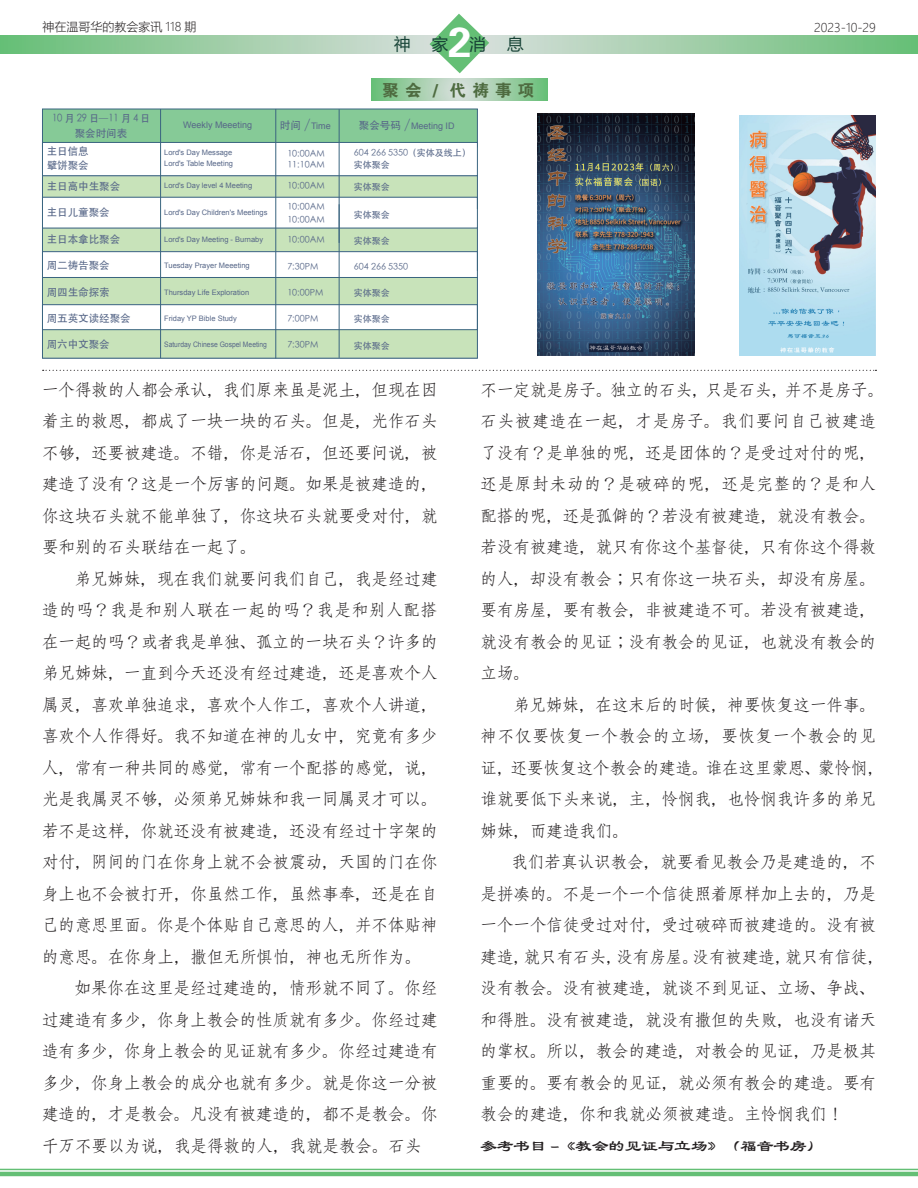
<style>
.page{position:relative;width:918px;height:1188px;background:#fff}
.page>*{position:absolute;margin:0;border:0;box-sizing:border-box;transform-origin:0 0}
.t1{font:42px "FZDHTJW GB1 0";color:#fff}
.t2{font:16.5px/31.5px "Adobe Fangsong Std";color:#231f20}
.t3{font:16.5px "Adobe Fangsong Std";letter-spacing:.05em;color:#231f20}
.t4{font:16.5px "ST Baoli SC";color:#231f20}
.t5{font:16.5px "FZDHTJW GB1 0";letter-spacing:.38em;color:#4e6b40}
.t6{font:16.5px "Microsoft Ya Hei UI";color:#174336}
.t7{font:300 12px "Microsoft Ya Hei";color:#231f20}
.t8{font:10.5px "ST Heiti";color:#576788}
.t9{font:10.5px/15px "ST Heiti";color:#576788;text-align:center;scale:.9 1}
.t10{font:9px/11.4px "ST Heiti";color:#576788}
.t11{font:9px "Arial";color:#576788}
.t12{font:7.5px "Arial";color:#576788}
.t13{font:7.5px "Arial";color:#576788;scale:.9 1}
.s1{font-family:"ST Heiti";font-size:10.5px}
.s2{font-family:"ST Kaiti";font-size:15px}
</style>
<div class="page">
<svg style="left:0;top:35px;width:918px;height:18px"></svg>
<svg style="left:371px;top:79px;width:176px;height:22px"></svg>
<svg style="left:430px;top:14px;width:59px;height:59px"></svg>
<svg style="left:43px;top:370px;width:833px;height:1px"></svg>
<hr style="left:0;top:1172px;width:918px;height:4px;background:#64bf75">
<hr style="left:0;top:1169px;width:918px;height:1px;background:#64bf75">
<div style="left:42px;top:109px;width:436px;height:38px;background:#86ca97;border:1px solid #3a6580"></div>
<svg style="left:43px;top:330px;width:434px;height:28px"></svg>
<div style="left:43px;top:278px;width:434px;height:26px;background:#c8e3ba"></div>
<div style="left:43px;top:228px;width:434px;height:23px;background:#c8e3ba"></div>
<svg style="left:43px;top:176px;width:434px;height:21px"></svg>
<div style="left:42px;top:251px;width:436px;height:27px;background:#fff;border:1px solid #3a6580"></div>
<div style="left:42px;top:304px;width:436px;height:26px;background:#fff;border:1px solid #3a6580"></div>
<div style="left:42px;top:142px;width:436px;height:34px;background:#fff;border:1px solid #3a6580"></div>
<div style="left:42px;top:197px;width:436px;height:31px;background:#fff;border:1px solid #3a6580"></div>
<hr style="left:160px;top:109px;width:1px;height:249px;background:#3a6580">
<hr style="left:275px;top:109px;width:1px;height:250px;background:#3a6580">
<hr style="left:339px;top:204px;width:1px;height:154px;background:#3a6580">
<hr style="left:339px;top:109px;width:1px;height:134px;background:#3a6580">
<hr style="left:42px;top:176px;width:1px;height:33px;background:#3a6580">
<hr style="left:477px;top:176px;width:1px;height:33px;background:#3a6580">
<hr style="left:477px;top:228px;width:1px;height:43px;background:#3a6580">
<hr style="left:477px;top:277px;width:1px;height:81px;background:#3a6580">
<hr style="left:42px;top:228px;width:1px;height:43px;background:#3a6580">
<hr style="left:42px;top:277px;width:1px;height:81px;background:#3a6580">
<hr style="left:42px;top:358px;width:436px;height:1px;background:#3a6580">
<img style="left:538px;top:113px;width:156px;height:242px">
<img style="left:740px;top:115px;width:136px;height:240px">
<p class="t7" style="left:43px;top:18px;width:155px">神在温哥华的教会家讯 118 期</p>
<p class="t7" style="left:814px;top:19px;width:63px">2023-10-29</p>
<h1 class="t1" style="left:448px;top:19px;width:25px">2</h1>
<p class="t5" style="left:382px;top:81px;width:154px">聚会 / 代祷事项</p>
<p class="t6" style="left:394px;top:33px;width:18px">神</p>
<p class="t6" style="left:432px;top:33px;width:18px">家</p>
<p class="t6" style="left:470px;top:33px;width:18px">消</p>
<p class="t6" style="left:507px;top:33px;width:18px">息</p>
<p class="t9" style="left:52px;top:111px;width:110px">10月29日—11月4日聚会时间表</p>
<p class="t11" style="left:183px;top:119px;width:70px">Weekly Meeeting</p>
<p class="t11" style="left:280px;top:120px;width:52px"><span class="s1">时间</span> <span class="s2">/</span>Time</p>
<p class="t11" style="left:359px;top:120px;width:97px"><span class="s1">聚会号码</span> <span class="s2">/</span>Meeting ID</p>
<p class="t8" style="left:47px;top:146px;width:44px">主日信息</p>
<p class="t8" style="left:47px;top:181px;width:75px">主日高中生聚会</p>
<p class="t12" style="left:164px;top:147px;width:70px">Lord's Day Message</p>
<p class="t12" style="left:164px;top:181px;width:90px">Lord's Day level 4 Meeting</p>
<p class="t8" style="left:47px;top:160px;width:44px">擘饼聚会</p>
<p class="t12" style="left:164px;top:159px;width:70px">Lord's Table Meeting</p>
<p class="t10" style="left:287px;top:148px;width:39px">10:00AM<br>11:10AM</p>
<p class="t10" style="left:287px;top:180px;width:39px">10:00AM</p>
<p class="t10" style="left:354px;top:148px;width:118px">604 266 5350（实体及线上）</p>
<p class="t10" style="left:354px;top:159px;width:37px">实体聚会</p>
<p class="t10" style="left:354px;top:181px;width:37px">实体聚会</p>
<p class="t8" style="left:47px;top:207px;width:65px">主日儿童聚会</p>
<p class="t12" style="left:164px;top:208px;width:105px">Lord's Day Children's Meetings</p>
<p class="t10" style="left:287px;top:201px;width:39px">10:00AM</p>
<p class="t10" style="left:287px;top:214px;width:39px">10:00AM</p>
<p class="t10" style="left:354px;top:209px;width:37px">实体聚会</p>
<p class="t8" style="left:47px;top:234px;width:75px">主日本拿比聚会</p>
<p class="t12" style="left:164px;top:235px;width:100px">Lord's Day Meeting - Burnaby</p>
<p class="t10" style="left:287px;top:235px;width:39px">10:00AM</p>
<p class="t10" style="left:354px;top:235px;width:37px">实体聚会</p>
<p class="t8" style="left:47px;top:260px;width:65px">周二祷告聚会</p>
<p class="t12" style="left:164px;top:261px;width:87px">Tuesday Prayer Meeeting</p>
<p class="t10" style="left:287px;top:261px;width:33px">7:30PM</p>
<p class="t10" style="left:354px;top:261px;width:56px">604 266 5350</p>
<p class="t8" style="left:47px;top:287px;width:65px">周四生命探索</p>
<p class="t8" style="left:47px;top:313px;width:86px">周五英文读经聚会</p>
<p class="t8" style="left:47px;top:339px;width:65px">周六中文聚会</p>
<p class="t12" style="left:164px;top:287px;width:87px">Thursday Life Exploration</p>
<p class="t12" style="left:164px;top:314px;width:74px">Friday YP Bible Study</p>
<p class="t13" style="left:164px;top:339px;width:116px">Saturday Chinese Gospel Meeting</p>
<p class="t10" style="left:287px;top:287px;width:38px">10:00PM</p>
<p class="t10" style="left:287px;top:313px;width:33px">7:00PM</p>
<p class="t10" style="left:287px;top:340px;width:33px">7:30PM</p>
<p class="t10" style="left:354px;top:287px;width:37px">实体聚会</p>
<p class="t10" style="left:354px;top:313px;width:37px">实体聚会</p>
<p class="t10" style="left:354px;top:340px;width:37px">实体聚会</p>
<p class="t2" style="left:42px;top:374px;width:397px;text-align:justify">一个得救的人都会承认，我们原来虽是泥土，但现在因着主的救恩，都成了一块一块的石头。但是，光作石头不够，还要被建造。不错，你是活石，但还要问说，被建造了没有？这是一个厉害的问题。如果是被建造的，你这块石头就不能单独了，你这块石头就要受对付，就要和别的石头联结在一起了。</p>
<p class="t2" style="left:75px;top:563px;width:364px">弟兄姊妹，现在我们就要问我们自己，我是经过建</p>
<p class="t3" style="left:42px;top:600px;width:397px">造的吗？我是和别人联在一起的吗？我是和别人配搭</p>
<p class="t2" style="left:42px;top:626px;width:397px">在一起的吗？或者我是单独、孤立的一块石头？许多的</p>
<p class="t2" style="left:42px;top:658px;width:397px">弟兄姊妹，一直到今天还没有经过建造，还是喜欢个人</p>
<p class="t2" style="left:42px;top:689px;width:397px">属灵，喜欢单独追求，喜欢个人作工，喜欢个人讲道，</p>
<p class="t2" style="left:42px;top:721px;width:397px">喜欢个人作得好。我不知道在神的儿女中，究竟有多少</p>
<p class="t2" style="left:42px;top:752px;width:397px">人，常有一种共同的感觉，常有一个配搭的感觉，说，</p>
<p class="t2" style="left:42px;top:784px;width:397px">光是我属灵不够，必须弟兄姊妹和我一同属灵才可以。</p>
<p class="t2" style="left:42px;top:815px;width:397px">若不是这样，你就还没有被建造，还没有经过十字架的</p>
<p class="t2" style="left:42px;top:847px;width:397px">对付，阴间的门在你身上就不会被震动，天国的门在你</p>
<p class="t2" style="left:42px;top:878px;width:397px">身上也不会被打开，你虽然工作，虽然事奉，还是在自</p>
<p class="t2" style="left:42px;top:910px;width:397px">己的意思里面。你是个体贴自己意思的人，并不体贴神</p>
<p class="t2" style="left:42px;top:941px;width:381px">的意思。在你身上，撒但无所惧怕，神也无所作为。</p>
<p class="t2" style="left:75px;top:973px;width:364px">如果你在这里是经过建造的，情形就不同了。你经</p>
<p class="t2" style="left:42px;top:1004px;width:397px">过建造有多少，你身上教会的性质就有多少。你经过建</p>
<p class="t2" style="left:42px;top:1036px;width:397px">造有多少，你身上教会的见证就有多少。你经过建造有</p>
<p class="t2" style="left:42px;top:1067px;width:397px">多少，你身上教会的成分也就有多少。就是你这一分被</p>
<p class="t2" style="left:42px;top:1099px;width:397px">建造的，才是教会。凡没有被建造的，都不是教会。你</p>
<p class="t2" style="left:42px;top:1130px;width:381px">千万不要以为说，我是得救的人，我就是教会。石头</p>
<p class="t2" style="left:481px;top:374px;width:405px">不一定就是房子。独立的石头，只是石头，并不是房子。石头被建造在一起，才是房子。我们要问自己被建造了没有？是单独的呢，还是团体的？是受过对付的呢，还是原封未动的？是破碎的呢，还是完整的？是和人配搭的呢，还是孤僻的？若没有被建造，就没有教会。若没有被建造，就只有你这个基督徒，只有你这个得救的人，却没有教会；只有你这一块石头，却没有房屋。要有房屋，要有教会，非被建造不可。若没有被建造，就没有教会的见证；没有教会的见证，也就没有教会的立场。</p>
<p class="t2" style="left:481px;top:689px;width:405px;text-indent:32px">弟兄姊妹，在这末后的时候，神要恢复这一件事。神不仅要恢复一个教会的立场，要恢复一个教会的见证，还要恢复这个教会的建造。谁在这里蒙恩、蒙怜悯，谁就要低下头来说，主，怜悯我，也怜悯我许多的弟兄姊妹，而建造我们。</p>
<p class="t2" style="left:481px;top:846px;width:405px;text-indent:31px">我们若真认识教会，就要看见教会乃是建造的，不是拼凑的。不是一个一个信徒照着原样加上去的，乃是一个一个信徒受过对付，受过破碎而被建造的。没有被建造，就只有石头，没有房屋。没有被建造，就只有信徒，没有教会。没有被建造，就谈不到见证、立场、争战、和得胜。没有被建造，就没有撒但的失败，也没有诸天的掌权。所以，教会的建造，对教会的见证，乃是极其重要的。要有教会的见证，就必须有教会的建造。要有教会的建造，你和我就必须被建造。主怜悯我们！</p>
<p class="t4" style="left:481px;top:1136px;width:344px">参考书目 -《教会的见证与立场》（福音书房）</p>
</div>
